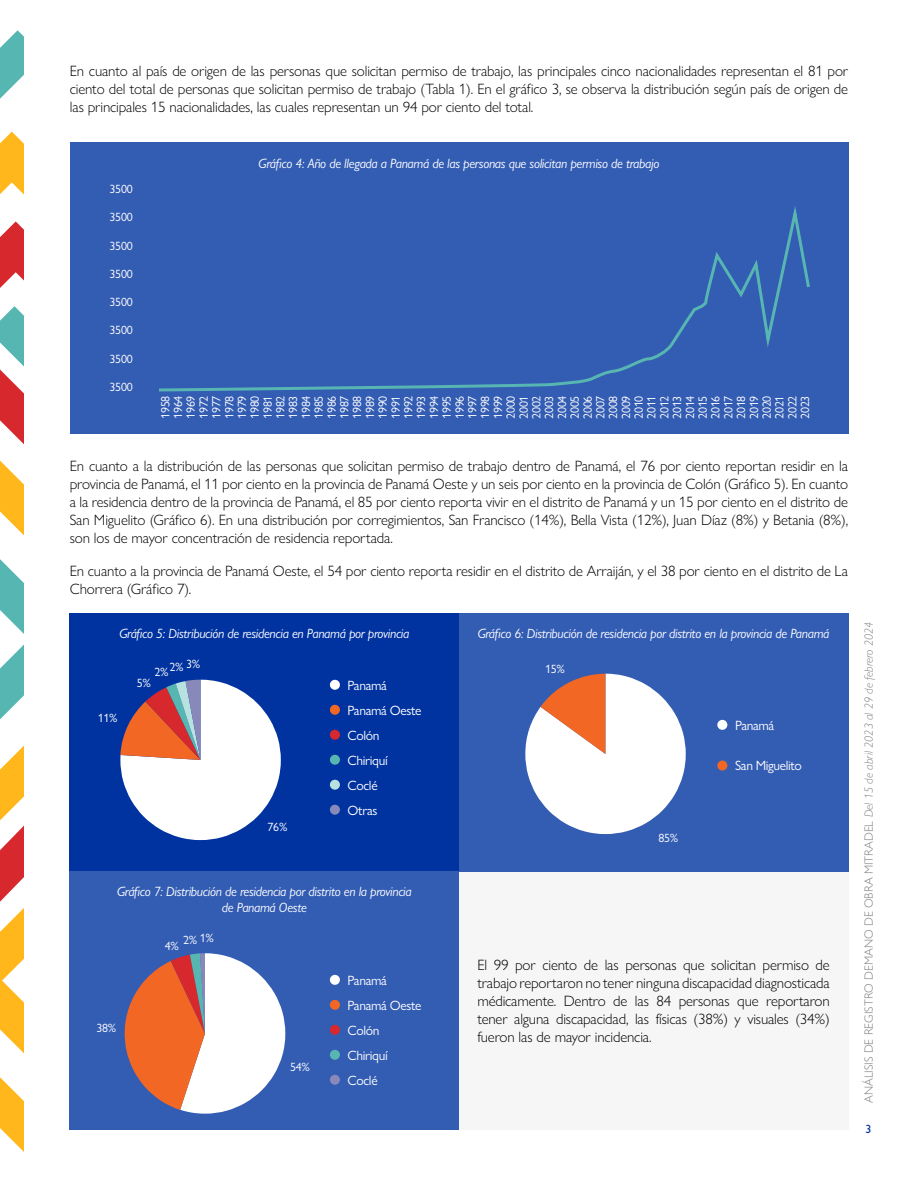
<style>
.page{position:relative;width:918px;height:1188px;background:#fff}
.page>*{position:absolute;margin:0;border:0;box-sizing:border-box;transform-origin:0 0}
.t1{font:225px "Chartwell Pies";color:#fff}
.t2{font:300 15px/18px "Gill Sans Nova";letter-spacing:-.01em;color:#000;text-align:justify}
.t3{font:italic 13.5px "Gill Sans Nova";letter-spacing:-.025em;color:#fff}
.t4{font:13.5px "Gill Sans Nova";letter-spacing:-.025em;color:#fff}
.t5{font:12px "Gill Sans Nova";letter-spacing:-.025em;color:#fff}
.t6{font:300 12px "Gill Sans Nova";color:#808080}
.t7{font:500 12px "Gill Sans Nova";color:#0033a1}
.s1{color:#f26724}
.s2{color:#d7282e}
.s3{color:#b8e2df}
.s4{color:#8889ba}
.s5{color:#57b6b2}
.s6{font-style:italic}
</style>
<div class="page">
<svg style="left:0;top:746px;width:24px;height:406px"></svg>
<svg style="left:0;top:30px;width:24px;height:689px"></svg>
<div style="left:459px;top:871px;width:389px;height:259px;background:#f6f6f6"></div>
<div style="left:70px;top:143px;width:778px;height:291px;background:#335cb3"></div>
<svg style="left:159px;top:206px;width:651px;height:186px"></svg>
<div style="left:70px;top:613px;width:389px;height:258px;background:#0033a0"></div>
<div style="left:70px;top:871px;width:389px;height:259px;background:#335cb3"></div>
<div style="left:459px;top:613px;width:389px;height:258px;background:#335cb3"></div>
<div style="left:717px;top:720px;width:10px;height:10px;background:#fff;border-radius:50%"></div>
<div style="left:717px;top:761px;width:10px;height:10px;background:#f26724;border-radius:50%"></div>
<div style="left:330px;top:680px;width:10px;height:10px;background:#fff;border-radius:50%"></div>
<div style="left:330px;top:975px;width:10px;height:10px;background:#fff;border-radius:50%"></div>
<div style="left:330px;top:755px;width:10px;height:10px;background:#57b6b2;border-radius:50%"></div>
<div style="left:330px;top:1050px;width:10px;height:10px;background:#57b6b2;border-radius:50%"></div>
<div style="left:330px;top:705px;width:10px;height:10px;background:#f26724;border-radius:50%"></div>
<div style="left:330px;top:1000px;width:10px;height:10px;background:#f26724;border-radius:50%"></div>
<div style="left:330px;top:780px;width:10px;height:10px;background:#b8e2df;border-radius:50%"></div>
<div style="left:330px;top:1075px;width:10px;height:10px;background:#8889ba;border-radius:50%"></div>
<div style="left:330px;top:730px;width:10px;height:10px;background:#d7282e;border-radius:50%"></div>
<div style="left:330px;top:1025px;width:10px;height:10px;background:#d7282e;border-radius:50%"></div>
<div style="left:330px;top:805px;width:10px;height:10px;background:#8889ba;border-radius:50%"></div>
<p class="t2" style="left:70px;top:62px;width:780px">En cuanto al país de origen de las personas que solicitan permiso de trabajo, las principales cinco nacionalidades representan el 81 por ciento del total de personas que solicitan permiso de trabajo (Tabla 1). En el gráfico 3, se observa la distribución según país de origen de las principales 15 nacionalidades, las cuales representan un 94 por ciento del total.</p>
<p class="t5" style="left:110px;top:182px;width:25px">3500</p>
<p class="t5" style="left:110px;top:210px;width:25px">3500</p>
<p class="t5" style="left:110px;top:238px;width:25px">3500</p>
<p class="t5" style="left:110px;top:266px;width:25px">3500</p>
<p class="t5" style="left:110px;top:295px;width:25px">3500</p>
<p class="t5" style="left:110px;top:323px;width:25px">3500</p>
<p class="t5" style="left:110px;top:351px;width:25px">3500</p>
<p class="t5" style="left:110px;top:379px;width:25px">3500</p>
<p class="t3" style="left:259px;top:155px;width:402px">Gráfico 4: Año de llegada a Panamá de las personas que solicitan permiso de trabajo</p>
<p class="t5" style="left:158px;top:419px;width:25px;rotate:-90deg">1958</p>
<p class="t5" style="left:171px;top:419px;width:25px;rotate:-90deg">1964</p>
<p class="t5" style="left:184px;top:419px;width:25px;rotate:-90deg">1969</p>
<p class="t5" style="left:196px;top:419px;width:25px;rotate:-90deg">1972</p>
<p class="t5" style="left:209px;top:419px;width:25px;rotate:-90deg">1977</p>
<p class="t5" style="left:222px;top:419px;width:25px;rotate:-90deg">1978</p>
<p class="t5" style="left:235px;top:419px;width:25px;rotate:-90deg">1979</p>
<p class="t5" style="left:248px;top:419px;width:25px;rotate:-90deg">1980</p>
<p class="t5" style="left:260px;top:419px;width:25px;rotate:-90deg">1981</p>
<p class="t5" style="left:273px;top:419px;width:25px;rotate:-90deg">1982</p>
<p class="t5" style="left:286px;top:419px;width:25px;rotate:-90deg">1983</p>
<p class="t5" style="left:299px;top:419px;width:25px;rotate:-90deg">1984</p>
<p class="t5" style="left:312px;top:419px;width:25px;rotate:-90deg">1985</p>
<p class="t5" style="left:324px;top:419px;width:25px;rotate:-90deg">1986</p>
<p class="t5" style="left:337px;top:419px;width:25px;rotate:-90deg">1987</p>
<p class="t5" style="left:350px;top:419px;width:25px;rotate:-90deg">1988</p>
<p class="t5" style="left:363px;top:419px;width:25px;rotate:-90deg">1989</p>
<p class="t5" style="left:376px;top:419px;width:25px;rotate:-90deg">1990</p>
<p class="t5" style="left:388px;top:419px;width:25px;rotate:-90deg">1991</p>
<p class="t5" style="left:401px;top:419px;width:25px;rotate:-90deg">1992</p>
<p class="t5" style="left:414px;top:419px;width:25px;rotate:-90deg">1993</p>
<p class="t5" style="left:427px;top:419px;width:25px;rotate:-90deg">1994</p>
<p class="t5" style="left:439px;top:419px;width:25px;rotate:-90deg">1995</p>
<p class="t5" style="left:452px;top:419px;width:25px;rotate:-90deg">1996</p>
<p class="t5" style="left:465px;top:419px;width:25px;rotate:-90deg">1997</p>
<p class="t5" style="left:478px;top:419px;width:25px;rotate:-90deg">1998</p>
<p class="t5" style="left:491px;top:419px;width:25px;rotate:-90deg">1999</p>
<p class="t5" style="left:503px;top:419px;width:25px;rotate:-90deg">2000</p>
<p class="t5" style="left:516px;top:419px;width:25px;rotate:-90deg">2001</p>
<p class="t5" style="left:529px;top:419px;width:25px;rotate:-90deg">2002</p>
<p class="t5" style="left:542px;top:419px;width:25px;rotate:-90deg">2003</p>
<p class="t5" style="left:555px;top:419px;width:25px;rotate:-90deg">2004</p>
<p class="t5" style="left:567px;top:419px;width:25px;rotate:-90deg">2005</p>
<p class="t5" style="left:580px;top:419px;width:25px;rotate:-90deg">2006</p>
<p class="t5" style="left:593px;top:419px;width:25px;rotate:-90deg">2007</p>
<p class="t5" style="left:606px;top:419px;width:25px;rotate:-90deg">2008</p>
<p class="t5" style="left:619px;top:419px;width:25px;rotate:-90deg">2009</p>
<p class="t5" style="left:631px;top:419px;width:25px;rotate:-90deg">2010</p>
<p class="t5" style="left:644px;top:419px;width:25px;rotate:-90deg">2011</p>
<p class="t5" style="left:657px;top:419px;width:25px;rotate:-90deg">2012</p>
<p class="t5" style="left:670px;top:419px;width:25px;rotate:-90deg">2013</p>
<p class="t5" style="left:683px;top:419px;width:25px;rotate:-90deg">2014</p>
<p class="t5" style="left:695px;top:419px;width:25px;rotate:-90deg">2015</p>
<p class="t5" style="left:708px;top:419px;width:25px;rotate:-90deg">2016</p>
<p class="t5" style="left:721px;top:419px;width:25px;rotate:-90deg">2017</p>
<p class="t5" style="left:734px;top:419px;width:25px;rotate:-90deg">2018</p>
<p class="t5" style="left:747px;top:419px;width:25px;rotate:-90deg">2019</p>
<p class="t5" style="left:759px;top:419px;width:25px;rotate:-90deg">2020</p>
<p class="t5" style="left:772px;top:419px;width:25px;rotate:-90deg">2021</p>
<p class="t5" style="left:785px;top:419px;width:25px;rotate:-90deg">2022</p>
<p class="t5" style="left:798px;top:419px;width:25px;rotate:-90deg">2023</p>
<p class="t2" style="left:70px;top:457px;width:780px">En cuanto a la distribución de las personas que solicitan permiso de trabajo dentro de Panamá, el 76 por ciento reportan residir en la provincia de Panamá, el 11 por ciento en la provincia de Panamá Oeste y un seis por ciento en la provincia de Colón (Gráfico 5). En cuanto a la residencia dentro de la provincia de Panamá, el 85 por ciento reporta vivir en el distrito de Panamá y un 15 por ciento en el distrito de San Miguelito (Gráfico 6). En una distribución por corregimientos, San Francisco (14%), Bella Vista (12%), Juan Díaz (8%) y Betania (8%), son los de mayor concentración de residencia reportada.</p>
<p class="t2" style="left:70px;top:562px;width:780px">En cuanto a la provincia de Panamá Oeste, el 54 por ciento reporta residir en el distrito de Arraiján, y el 38 por ciento en el distrito de La<br>Chorrera (Gráfico 7).</p>
<p class="t3" style="left:119px;top:625px;width:291px">Gráfico 5: Distribución de residencia en Panamá por provincia</p>
<p class="t5" style="left:169px;top:659px;width:16px">2%</p>
<p class="t5" style="left:186px;top:656px;width:16px">3%</p>
<p class="t5" style="left:155px;top:665px;width:16px">2%</p>
<p class="t1" style="left:109px;top:622px;width:356px">76<span class="s1">1</span><span class="s2">5</span><span class="s3">2</span><span class="s4">3</span></p>
<p class="t5" style="left:137px;top:676px;width:16px">5%</p>
<p class="t5" style="left:98px;top:710px;width:21px">11%</p>
<p class="t5" style="left:268px;top:820px;width:21px">76%</p>
<p class="t4" style="left:348px;top:677px;width:41px">Panamá</p>
<p class="t4" style="left:348px;top:702px;width:75px">Panamá Oeste</p>
<p class="t4" style="left:348px;top:727px;width:33px">Colón</p>
<p class="t4" style="left:348px;top:752px;width:42px">Chiriquí</p>
<p class="t4" style="left:348px;top:777px;width:32px">Coclé</p>
<p class="t4" style="left:348px;top:802px;width:31px">Otras</p>
<p class="t3" style="left:117px;top:883px;width:296px">Gráfico 7: Distribución de residencia por distrito en la provincia</p>
<p class="t3" style="left:222px;top:900px;width:87px">de Panamá Oeste</p>
<p class="t5" style="left:96px;top:1021px;width:21px">38%</p>
<p class="t5" style="left:183px;top:933px;width:16px">2%</p>
<p class="t5" style="left:200px;top:931px;width:16px">1%</p>
<p class="t5" style="left:165px;top:939px;width:16px">4%</p>
<p class="t1" style="left:114px;top:895px;width:357px">55<span class="s1">38</span><span class="s2">4</span><span class="s5">2</span><span class="s4">1</span></p>
<p class="t5" style="left:290px;top:1060px;width:21px">54%</p>
<p class="t4" style="left:348px;top:972px;width:41px">Panamá</p>
<p class="t4" style="left:348px;top:997px;width:75px">Panamá Oeste</p>
<p class="t4" style="left:348px;top:1022px;width:33px">Colón</p>
<p class="t4" style="left:348px;top:1047px;width:42px">Chiriquí</p>
<p class="t4" style="left:348px;top:1072px;width:32px">Coclé</p>
<p class="t3" style="left:478px;top:625px;width:353px">Gráfico 6: Distribución de residencia por distrito en la provincia de Panamá</p>
<p class="t5" style="left:545px;top:662px;width:21px">15%</p>
<p class="t1" style="left:514px;top:616px;width:341px">85<span class="s1">15</span></p>
<p class="t5" style="left:659px;top:831px;width:21px">85%</p>
<p class="t4" style="left:735px;top:717px;width:41px">Panamá</p>
<p class="t4" style="left:735px;top:758px;width:68px">San Miguelito</p>
<p class="t2" style="left:477px;top:956px;width:354px">El 99 por ciento de las personas que solicitan permiso de trabajo reportaron no tener ninguna discapacidad diagnosticada médicamente. Dentro de las 84 personas que reportaron tener alguna discapacidad, las físicas (38%) y visuales (34%) fueron las de mayor incidencia.</p>
<p class="t6" style="left:861px;top:1103px;width:483px;rotate:-90deg">ANÁLISIS DE REGISTRO DEMANO DE OBRA MITRADEL <span class="s6">Del 15 de abril 2023 al 29 de febrero 2024</span></p>
<p class="t7" style="left:865px;top:1122px;width:7px">3</p>
</div>
